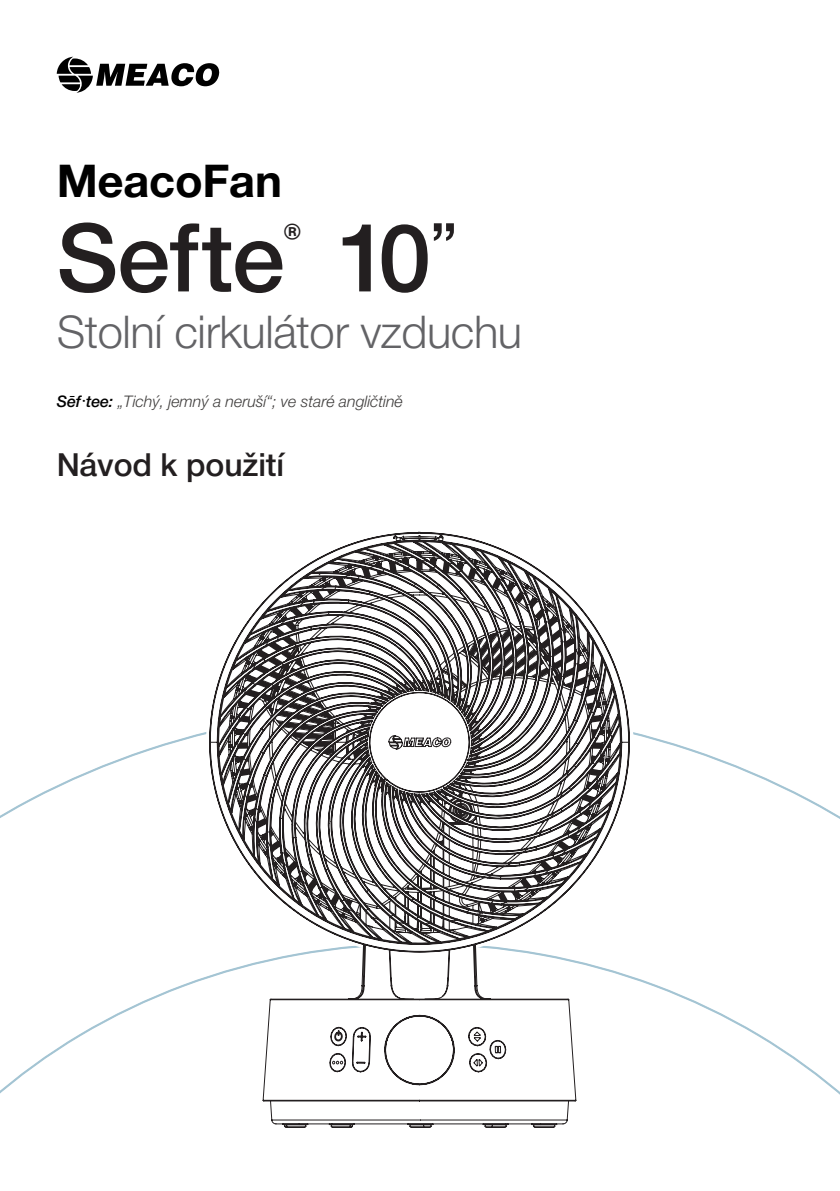
<style>
.page{position:relative;width:840px;height:1191px;background:#fff}
.page>*{position:absolute;margin:0;border:0;box-sizing:border-box;transform-origin:0 0}
.t1{font:500 95px "Helvetica Neue";letter-spacing:-.01em;color:#231f20}
.t2{font:300 45.4px "Helvetica Neue";letter-spacing:-.01em;color:#636366}
.t3{font:700 45.4px "Helvetica Neue";letter-spacing:-.005em;color:#000}
.t4{font:500 32px "Helvetica Neue";letter-spacing:-.005em;color:#231f20}
.t5{font:italic 300 16px "Helvetica Neue";letter-spacing:-.005em;color:#3f3d3c}
.s1{font-weight:500;color:#000}
</style>
<div class="page">
<svg style="left:57px;top:57px;width:163px;height:36px"></svg>
<svg style="left:0;top:976px;width:839px;height:118px"></svg>
<svg style="left:0;top:732px;width:839px;height:87px"></svg>
<svg style="left:209px;top:532px;width:421px;height:596px"></svg>
<h2 class="t3" style="left:57px;top:165px;width:227px">MeacoFan</h2>
<h1 class="t1" style="left:57px;top:224px;width:402px">Sefte<sup>®</sup> 10<sup>”</sup></h1>
<h2 class="t2" style="left:57px;top:316px;width:467px">Stolní cirkulátor vzduchu</h2>
<p class="t5" style="left:57px;top:396px;width:347px"><span class="s1">Sēf</span> <sup>•</sup><span class="s1">tee:</span> „Tichý, jemný a neruší“; ve staré angličtině</p>
<h3 class="t4" style="left:57px;top:453px;width:229px">Návod k použití</h3>
</div>
